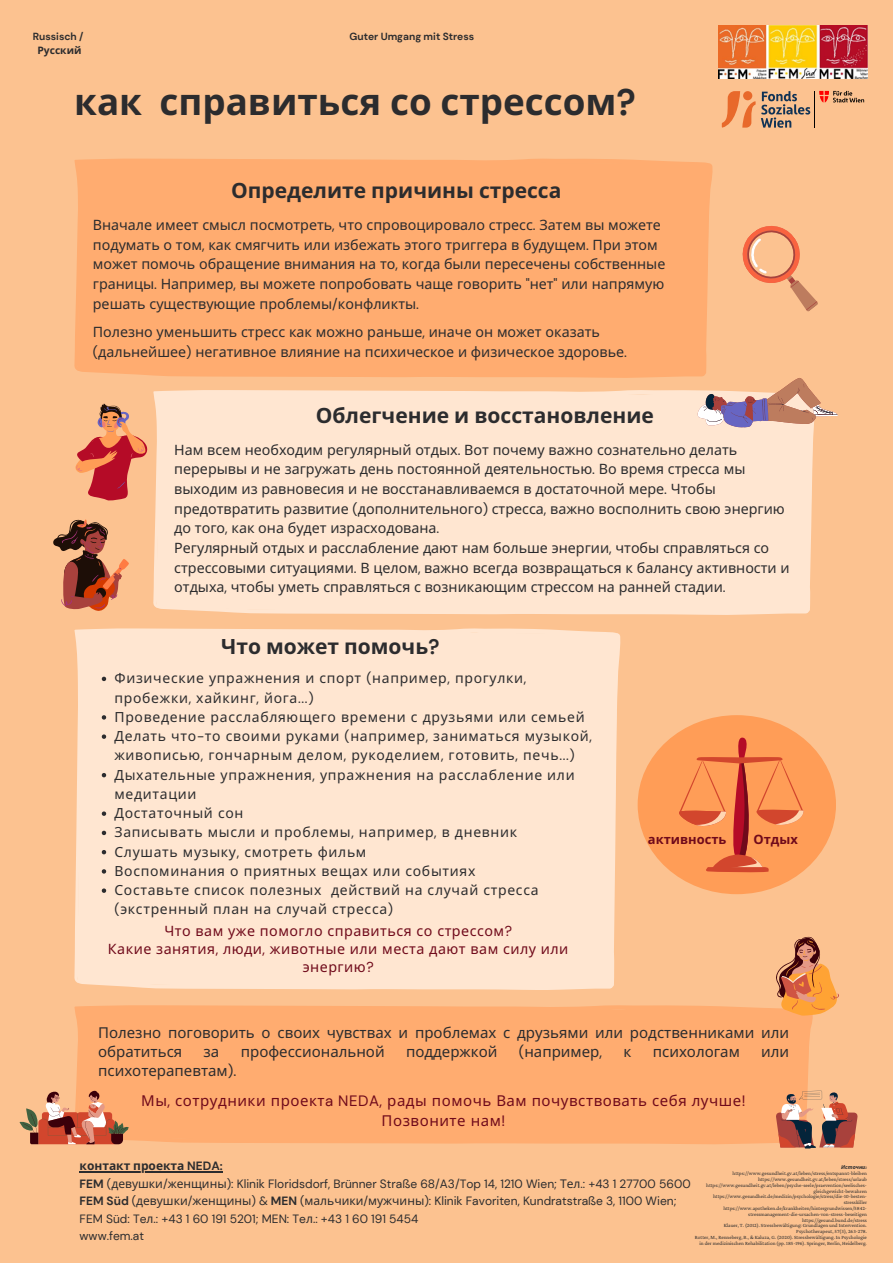
<style>
.page{position:relative;width:893px;height:1263px;background:#fcc290}
.page>*{position:absolute;margin:0;border:0;box-sizing:border-box;transform-origin:0 0}
.t1{font:700 36.83px "Noto Sans";color:#2c2c2e}
.t2{font:700 21px "Noto Sans";color:#2c2c2e}
.t3{font:15px/19.1px "Noto Sans";color:#2c2c2e}
.t4{font:15px "Noto Sans";letter-spacing:.035em;color:#700a1b}
.t5{font:14.25px/19.6px "Noto Sans";color:#2c2c2e}
.t6{font:14.25px/18px "Noto Sans";letter-spacing:.035em;color:#700a1b;text-align:center}
.t7{font:13.95px/19.3px "Noto Sans";letter-spacing:.05em;color:#2c2c2e}
.t8{font:700 12.9px "Noto Sans";color:#700a1b}
.t9{font:12px "DM Sans";color:#2c2c2e}
.t10{font:700 12px "Noto Sans";color:#2c2c2e}
.t11{font:700 10.27px "DM Sans";color:#2c2c2e}
.t12{font:700 10.27px "Noto Sans";color:#2c2c2e}
.t13{font:5.32px/5.8px "Crimson Pro";color:#2c2c2e;text-align:right}
.t14{font:italic 700 5.32px "Noto Sans";color:#2c2c2e}
.s1{font-family:"DM Sans"}
.s2{font-weight:700}
.s3{font-family:"Noto Sans"}
.s4{font-family:"Crimson Pro"}
</style>
<div class="page">
<img style="left:718px;top:25px;width:149px;height:54px">
<div style="left:74px;top:159px;width:638px;height:219px;background:#ffac70"></div>
<div style="left:74px;top:1005px;width:739px;height:139px;background:#ffac70"></div>
<svg style="left:775px;top:1091px;width:83px;height:57px"></svg>
<svg style="left:20px;top:1091px;width:109px;height:53px"></svg>
<div style="left:153px;top:390px;width:661px;height:225px;background:#ffe6d1"></div>
<svg style="left:697px;top:378px;width:141px;height:49px"></svg>
<svg style="left:53px;top:519px;width:76px;height:92px"></svg>
<svg style="left:75px;top:403px;width:73px;height:98px"></svg>
<div style="left:74px;top:628px;width:546px;height:362px;background:#ffe6d1"></div>
<svg style="left:742px;top:226px;width:76px;height:86px"></svg>
<div style="left:637px;top:715px;width:199px;height:179px;background:#ff9d57;border-radius:50%"></div>
<svg style="left:679px;top:735px;width:125px;height:138px"></svg>
<svg style="left:776px;top:937px;width:63px;height:79px"></svg>
<hr style="left:814px;top:91px;width:1px;height:37px;background:#000">
<svg style="left:819px;top:91px;width:45px;height:12px"></svg>
<svg style="left:722px;top:91px;width:33px;height:37px"></svg>
<svg style="left:761px;top:91px;width:49px;height:37px"></svg>
<hr style="left:80px;top:1171px;width:143px;height:1px;background:#2c2c2e">
<svg style="left:102px;top:677px;width:4px;height:4px"></svg>
<svg style="left:102px;top:715px;width:4px;height:5px"></svg>
<svg style="left:102px;top:734px;width:4px;height:5px"></svg>
<svg style="left:102px;top:773px;width:4px;height:4px"></svg>
<svg style="left:102px;top:811px;width:4px;height:5px"></svg>
<svg style="left:102px;top:831px;width:4px;height:4px"></svg>
<svg style="left:102px;top:850px;width:4px;height:4px"></svg>
<svg style="left:102px;top:869px;width:4px;height:5px"></svg>
<svg style="left:102px;top:888px;width:4px;height:5px"></svg>
<p class="t11" style="left:33px;top:29px;width:52px">Russisch /</p>
<p class="t11" style="left:349px;top:29px;width:126px">Guter Umgang mit Stress</p>
<p class="t12" style="left:37px;top:43px;width:46px">Русский</p>
<p class="t1" style="left:74px;top:75px;width:563px">как справиться со стрессом<span class="s1">?</span></p>
<p class="t2" style="left:231px;top:176px;width:332px">Определите причины стресса</p>
<p class="t5" style="left:93px;top:214px;width:574px">Вначале имеет смысл посмотреть<span class="s1">,</span> что спровоцировало стресс<span class="s1">.</span> Затем вы можете подумать о том<span class="s1">,</span> как смягчить или избежать этого триггера в будущем<span class="s1">.</span> При этом может помочь обращение внимания на то<span class="s1">,</span> когда были пересечены собственные границы<span class="s1">.</span> Например<span class="s1">,</span> вы можете попробовать чаще говорить <span class="s1">"</span>нет<span class="s1">"</span> или напрямую решать существующие проблемы<span class="s1">/</span>конфликты<span class="s1">.</span></p>
<p class="t5" style="left:93px;top:322px;width:535px">Полезно уменьшить стресс как можно раньше<span class="s1">,</span> иначе он может оказать <span class="s1">(</span>дальнейшее<span class="s1">)</span> негативное влияние на психическое и физическое здоровье<span class="s1">.</span></p>
<p class="t2" style="left:316px;top:401px;width:340px">Облегчение и восстановление</p>
<p class="t5" style="left:174px;top:439px;width:612px">Нам всем необходим регулярный отдых<span class="s1">.</span> Вот почему важно сознательно делать перерывы и не загружать день постоянной деятельностью<span class="s1">.</span> Во время стресса мы выходим из равновесия и не восстанавливаемся в достаточной мере<span class="s1">.</span> Чтобы предотвратить развитие <span class="s1">(</span>дополнительного<span class="s1">)</span> стресса<span class="s1">,</span> важно восполнить свою энергию до того<span class="s1">,</span> как она будет израсходована<span class="s1">.</span></p>
<p class="t5" style="left:174px;top:538px;width:617px">Регулярный отдых и расслабление дают нам больше энергии<span class="s1">,</span> чтобы справляться со стрессовыми ситуациями<span class="s1">.</span> В целом<span class="s1">,</span> важно всегда возвращаться к балансу активности и отдыха<span class="s1">,</span> чтобы уметь справляться с возникающим стрессом на ранней стадии<span class="s1">.</span></p>
<p class="t2" style="left:221px;top:631px;width:220px">Что может помочь<span class="s1">?</span></p>
<p class="t7" style="left:114px;top:668px;width:413px">Физические упражнения и спорт <span class="s1">(</span>например<span class="s1">,</span> прогулки<span class="s1">, </span>пробежки<span class="s1">,</span> хайкинг<span class="s1">,</span> йога<span class="s1">...)</span></p>
<p class="t7" style="left:114px;top:707px;width:472px">Проведение расслабляющего времени с друзьями или семьей</p>
<p class="t7" style="left:114px;top:726px;width:479px">Делать что<span class="s1">-</span>то своими руками <span class="s1">(</span>например<span class="s1">,</span> заниматься музыкой<span class="s1">, </span>живописью<span class="s1">,</span> гончарным делом<span class="s1">,</span> рукоделием<span class="s1">,</span> готовить<span class="s1">,</span> печь<span class="s1">...)</span></p>
<p class="t7" style="left:114px;top:764px;width:462px">Дыхательные упражнения<span class="s1">,</span> упражнения на расслабление или медитации</p>
<p class="t7" style="left:114px;top:803px;width:130px">Достаточный сон</p>
<p class="t7" style="left:114px;top:822px;width:404px">Записывать мысли и проблемы<span class="s1">,</span> например<span class="s1">,</span> в дневник</p>
<p class="t7" style="left:114px;top:841px;width:253px">Слушать музыку<span class="s1">,</span> смотреть фильм</p>
<p class="t7" style="left:114px;top:861px;width:362px">Воспоминания о приятных вещах или событиях</p>
<p class="t7" style="left:114px;top:880px;width:425px">Составьте список полезных действий на случай стресса <span class="s1">(</span>экстренный план на случай стресса<span class="s1">)</span></p>
<p class="t6" style="left:164px;top:922px;width:349px">Что вам уже помогло справиться со стрессом<span class="s1">?</span></p>
<p class="t6" style="left:108px;top:940px;width:462px">Какие занятия<span class="s1">,</span> люди<span class="s1">,</span> животные или места дают вам силу или энергию<span class="s1">?</span></p>
<p class="t8" style="left:648px;top:830px;width:80px">активность</p>
<p class="t8" style="left:753px;top:830px;width:46px">Отдых</p>
<p class="t3" style="left:98px;top:1022px;width:692px">Полезно поговорить о своих чувствах и проблемах с друзьями или родственниками или обратиться</p>
<p class="t3" style="left:204px;top:1041px;width:17px">за</p>
<p class="t3" style="left:241px;top:1041px;width:145px">профессиональной</p>
<p class="t3" style="left:406px;top:1041px;width:93px">поддержкой</p>
<p class="t3" style="left:519px;top:1041px;width:85px"><span class="s1">(</span>например<span class="s1">,</span></p>
<p class="t3" style="left:623px;top:1041px;width:9px">к</p>
<p class="t3" style="left:653px;top:1041px;width:89px">психологам</p>
<p class="t3" style="left:761px;top:1041px;width:29px">или</p>
<p class="t3" style="left:98px;top:1061px;width:140px">психотерапевтам<span class="s1">).</span></p>
<p class="t4" style="left:141px;top:1090px;width:606px">Мы<span class="s1">,</span> сотрудники проект<span class="s1">a NEDA,</span> рады помочь Вам почувствовать себя лучше<span class="s1">!</span></p>
<p class="t4" style="left:381px;top:1109px;width:125px">Позвоните нам<span class="s1">!</span></p>
<p class="t10" style="left:80px;top:1157px;width:145px">контакт проекта <span class="s1">NEDA:</span></p>
<p class="t9" style="left:80px;top:1176px;width:612px"><span class="s2">FEM</span> (<span class="s3">девушки</span>/<span class="s3">женщины</span>): Klinik Floridsdorf, Brünner Straße 68/A3/Top 14, 1210 Wien; <span class="s3">Тел</span>.: +43 1 27700 5600</p>
<p class="t9" style="left:80px;top:1193px;width:598px"><span class="s2">FEM Süd</span> (<span class="s3">девушки</span>/<span class="s3">женщины</span>) &amp; <span class="s2">MEN</span> (<span class="s3">мальчики</span>/<span class="s3">мужчины</span>): Klinik Favoriten, Kundratstraße 3, 1100 Wien;</p>
<p class="t9" style="left:80px;top:1211px;width:340px">FEM Süd: Te<span class="s3">л</span>.: +43 1 60 191 5201; MEN: Te<span class="s3">л</span>.: +43 1 60 191 5454</p>
<p class="t9" style="left:80px;top:1228px;width:66px">www.fem.at</p>
<p class="t14" style="left:841px;top:1164px;width:27px">Источни<span class="s4">:</span></p>
<p class="t13" style="left:732px;top:1170px;width:136px">https://www.gesundheit.gv.at/leben/stress/entspannt-bleiben</p>
<p class="t13" style="left:758px;top:1176px;width:110px">https://www.gesundheit.gv.at/leben/stress/urlaub</p>
<p class="t13" style="left:706px;top:1182px;width:162px">https://www.gesundheit.gv.at/leben/psyche-seele/praevention/seelisches&shy;gleichgewicht-bewahren</p>
<p class="t13" style="left:713px;top:1194px;width:155px">https://www.gesundheit.de/medizin/psychologie/stress/die-10-besten&shy;stresskiller</p>
<p class="t13" style="left:723px;top:1205px;width:145px">https://www.apotheken.de/krankheiten/hintergrundwissen/5842- stressmanagement-die-ursachen-von-stress-beseitigen</p>
<p class="t13" style="left:802px;top:1217px;width:66px">https://gesund.bund.de/stress</p>
<p class="t13" style="left:724px;top:1222px;width:145px">Klauer, T. (2012). Stressbewältigung: Grundlagen und Intervention.<br>Psychotherapeut, 57(3), 263-278.</p>
<p class="t13" style="left:695px;top:1234px;width:173px">Rotter, M., Renneberg, B., &amp; Kaluza, G. (2020). Stressbewältigung. In Psychologie in der medizinischen Rehabilitation (pp. 185-196). Springer, Berlin, Heidelberg.</p>
</div>
